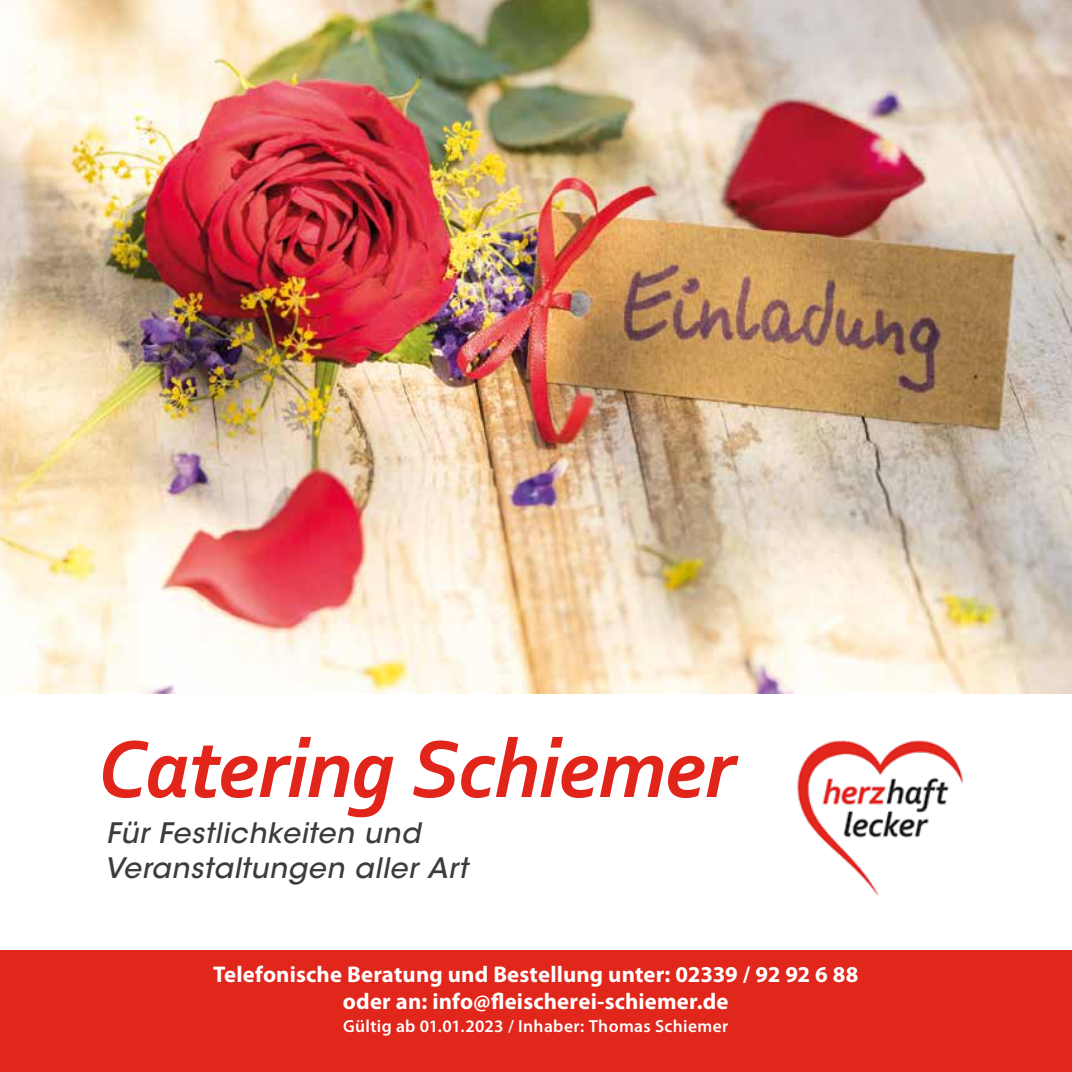
<style>
.page{position:relative;width:1072px;height:1072px;background:#fff}
.page>*{position:absolute;margin:0;border:0;box-sizing:border-box;transform-origin:0 0}
.t1{font:italic 700 84.88px "Corbel";letter-spacing:-.015em;color:#e1251b}
.t2{font:italic 500 28px/35.5px "ITC Avant Garde Std";letter-spacing:.03em;color:#3c3c3b}
.t3{font:700 22.75px/27.3px "Myriad Pro";letter-spacing:.005em;color:#fff;text-align:center}
.t4{font:600 17.5px "Myriad Pro";letter-spacing:.02em;color:#fff}
</style>
<div class="page">
<img style="left:0;top:0;width:1071px;height:694px">
<div style="left:0;top:950px;width:1071px;height:121px;background:#e1261c"></div>
<img style="left:797px;top:740px;width:167px;height:156px">
<h1 class="t1" style="left:98px;top:716px;width:638px">Catering Schiemer</h1>
<p class="t2" style="left:104px;top:815px;width:364px">Für Festlichkeiten und<br>Veranstaltungen aller Art</p>
<p class="t3" style="left:213px;top:959px;width:647px">Telefonische Beratung und Bestellung unter: 02339 / 92 92 6 88 oder an: info@fleischerei-schiemer.de</p>
<p class="t4" style="left:343px;top:1015px;width:387px">Gültig ab 01.01.2023 / Inhaber: Thomas Schiemer</p>
</div>
